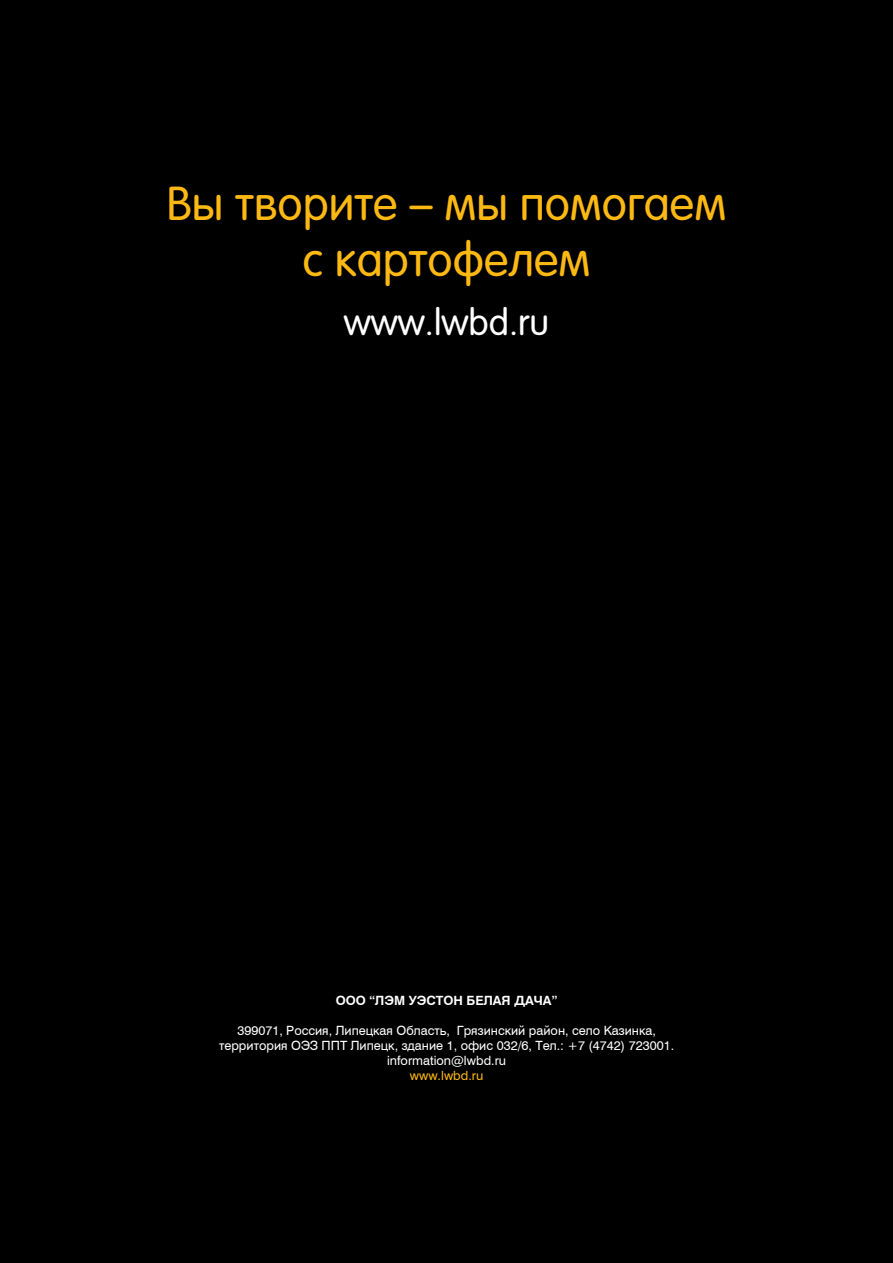
<style>
.page{position:relative;width:893px;height:1263px;background:#000}
.page>*{position:absolute;margin:0;border:0;box-sizing:border-box;transform-origin:0 0}
.t1{font:300 46.8px/56.2px "VAG Rounded LTCYR";color:#fdb913;text-align:center}
.t2{font:300 36.45px "VAG Rounded LTCYR";color:#fff}
.t3{font:12.75px/15px "Swiss 721 Cyrillic BT";color:#fff;text-align:center}
.t4{font:700 12.75px "Swiss 721 Cyrillic BT";color:#fff}
.t5{font:12.75px "Swiss 721 Cyrillic BT";color:#fdb913}
</style>
<div class="page">
<h1 class="t1" style="left:167px;top:177px;width:561px">Вы творите – мы помогаем с картофелем</h1>
<h2 class="t2" style="left:344px;top:301px;width:207px">www.lwbd.ru</h2>
<p class="t4" style="left:336px;top:993px;width:223px">ООО “ЛЭМ УЭСТОН БЕЛАЯ ДАЧА”</p>
<p class="t3" style="left:219px;top:1023px;width:457px">399071, Россия, Липецкая Область, Грязинский район, село Казинка, территория ОЭЗ ППТ Липецк, здание 1, офис 032/6, Тел.: +7 (4742) 723001. information@lwbd.ru</p>
<p class="t5" style="left:410px;top:1068px;width:75px">www.lwbd.ru</p>
</div>
